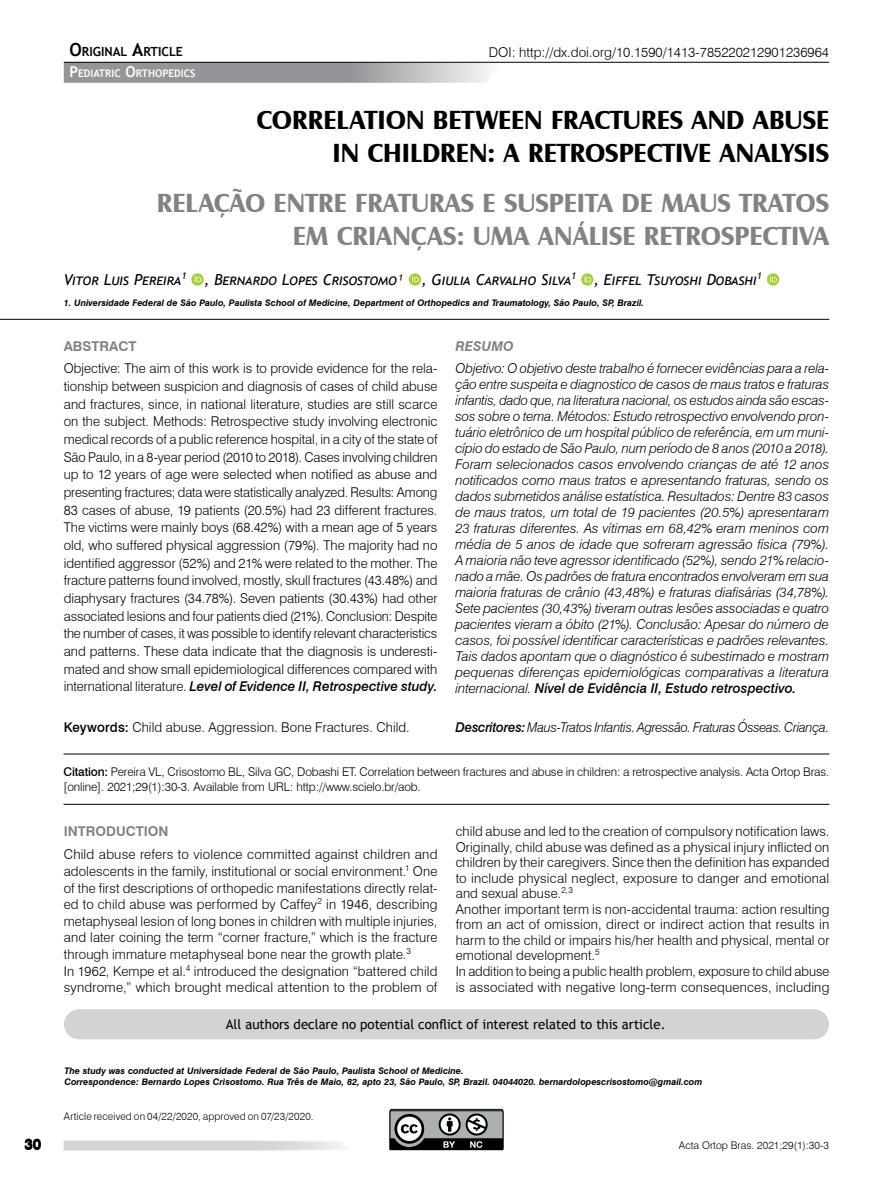
<style>
.page{position:relative;width:893px;height:1191px;background:#fff}
.page>*{position:absolute;margin:0;border:0;box-sizing:border-box;transform-origin:0 0}
.tit-secundario{font:700 27px/33px "Castle T";color:#808285;text-align:right}
.tit-principal{font:700 27px/33px "Castle T";color:#000;text-align:right}
.autores{font:italic 15px "Trebuchet MS";color:#000}
.t1{font:700 15px "Swiss 721 BT";color:#000}
.txt-abstract-secunda{font:italic 300 13.5px/16px "Swiss 721 BT";letter-spacing:.005em;color:#000;text-align:justify}
.txt-abstract-princip{font:300 13.5px/17.7px "Swiss 721 BT";color:#000;text-align:justify}
.TXT{font:300 13.5px/16.6px "Swiss 721 BT";letter-spacing:.01em;color:#000;text-align:justify}
.conflito-interesses{font:13.5px "Trebuchet MS";color:#000}
.keyword-secundario{font:italic 300 13.5px "Swiss 721 BT";letter-spacing:-.02em;color:#000}
.DOI{font:300 13.5px "Swiss 721 BT";color:#000}
.keywords-principal{font:300 13.5px "Swiss 721 BT";letter-spacing:.01em;color:#000}
.SUB1{font:700 13.5px "Swiss 721 BT";color:#808285}
.tit-abstract-princip{font:700 13.5px "Swiss 721 BT";color:#808285}
.tit-abstract-secunda{font:italic 700 13.5px "Swiss 721 BT";color:#808285}
.t2{font:700 12.6px "Trebuchet MS";color:#000}
.como_citar{font:300 12px/15px "Swiss 721 BT";letter-spacing:-.01em;color:#000}
.recebido-aceito{font:300 10.5px "Swiss 721 BT";letter-spacing:.01em;color:#000}
.t3{font:700 10.5px "Trebuchet MS";color:#fff}
.correspondencia{font:italic 700 9px "Swiss 721 BT";color:#000}
.filiacao_1st{font:italic 700 9px "Swiss 721 BT";color:#000}
.s1{font-size:18px}
.s2{font-size:15px}
.s3{font-weight:500;font-style:italic}
.s4{font-weight:500}
</style>
<div class="page">
<svg style="left:64px;top:63px;width:425px;height:20px;background:#a3a5a7"></svg>
<hr style="left:64px;top:62px;width:765px;height:1px;background:#000">
<svg style="left:389px;top:1108px;width:114px;height:42px;background:#737573"></svg>
<svg style="left:64px;top:1140px;width:278px;height:10px;background:#d9dbdc"></svg>
<svg style="left:191px;top:273px;width:13px;height:13px"></svg>
<svg style="left:195px;top:275px;width:6px;height:7px"></svg>
<svg style="left:409px;top:273px;width:12px;height:13px"></svg>
<svg style="left:412px;top:275px;width:7px;height:7px"></svg>
<svg style="left:581px;top:273px;width:12px;height:13px"></svg>
<svg style="left:584px;top:275px;width:7px;height:7px"></svg>
<svg style="left:767px;top:273px;width:12px;height:13px"></svg>
<svg style="left:770px;top:275px;width:7px;height:7px"></svg>
<hr style="left:0;top:319px;width:829px;height:1px;background:#000">
<hr style="left:64px;top:753px;width:765px;height:1px;background:#000">
<hr style="left:64px;top:804px;width:765px;height:1px;background:#000">
<div style="left:64px;top:1009px;width:765px;height:30px;background:#d1d3d4;border-radius:15px"></div>
<p class="t2" style="left:69px;top:44px;width:115px"><span class="s1">O</span>RIGINAL <span class="s1">A</span>RTICLE</p>
<p class="DOI" style="left:489px;top:44px;width:342px">DOI: http://dx.doi.org/10.1590/1413-785220212901236964</p>
<p class="t3" style="left:69px;top:67px;width:127px"><span class="s2">P</span>EDIATRIC <span class="s2">O</span>RTHOPEDICS</p>
<p class="tit-principal" style="left:257px;top:104px;width:574px">CORRELATION BETWEEN FRACTURES AND ABUSE<br>IN CHILDREN: A RETROSPECTIVE ANALYSIS</p>
<p class="tit-secundario" style="left:157px;top:187px;width:674px">RELAÇÃO ENTRE FRATURAS E SUSPEITA DE MAUS TRATOS<br>EM CRIANÇAS: UMA ANÁLISE RETROSPECTIVA</p>
<p class="autores" style="left:64px;top:270px;width:700px">Vitor Luis Pereira<sup>1</sup> , Bernardo Lopes Crisostomo¹ , Giulia Carvalho Silva<sup>1</sup> , Eiffel Tsuyoshi Dobashi<sup>1</sup></p>
<p class="filiacao_1st" style="left:64px;top:297px;width:582px">1. Universidade Federal de São Paulo, Paulista School of Medicine, Department of Orthopedics and Traumatology, São Paulo, SP, Brazil.</p>
<p class="tit-abstract-princip" style="left:64px;top:338px;width:74px">ABSTRACT</p>
<p class="txt-abstract-princip" style="left:64px;top:359px;width:375px">Objective: The aim of this work is to provide evidence for the rela&shy;tionship between suspicion and diagnosis of cases of child abuse and fractures, since, in national literature, studies are still scarce on the subject. Methods: Retrospective study involving electronic medical records of a public reference hospital, in a city of the state of São Paulo, in a 8-year period (2010 to 2018). Cases involving children up to 12 years of age were selected when notified as abuse and presenting fractures; data were statistically analyzed. Results: Among 83 cases of abuse, 19 patients (20.5%) had 23 different fractures.<br>The victims were mainly boys (68.42%) with a mean age of 5 years old, who suffered physical aggression (79%). The majority had no identified aggressor (52%) and 21% were related to the mother. The fracture patterns found involved, mostly, skull fractures (43.48%) and diaphysary fractures (34.78%). Seven patients (30.43%) had other associated lesions and four patients died (21%). Conclusion: Despite the number of cases, it was possible to identify relevant characteristics and patterns. These data indicate that the diagnosis is underesti&shy;mated and show small epidemiological differences compared with international literature. <span class="s3">Level of Evidence II, Retrospective study.</span></p>
<p class="keywords-principal" style="left:64px;top:719px;width:347px"><span class="s4">Keywords:</span> Child abuse. Aggression. Bone Fractures. Child.</p>
<p class="tit-abstract-secunda" style="left:455px;top:337px;width:60px">RESUMO</p>
<p class="txt-abstract-secunda" style="left:455px;top:360px;width:375px">Objetivo: O objetivo deste trabalho é fornecer evidências para a rela&shy;ção entre suspeita e diagnostico de casos de maus tratos e fraturas infantis, dado que, na literatura nacional, os estudos ainda são escas&shy;sos sobre o tema. Métodos: Estudo retrospectivo envolvendo pron&shy;tuário eletrônico de um hospital público de referência, em um muni&shy;cípio do estado de São Paulo, num período de 8 anos (2010 a 2018).<br>Foram selecionados casos envolvendo crianças de até 12 anos notificados como maus tratos e apresentando fraturas, sendo os dados submetidos análise estatística. Resultados: Dentre 83 casos de maus tratos, um total de 19 pacientes (20.5%) apresentaram 23 fraturas diferentes. As vítimas em 68,42% eram meninos com média de 5 anos de idade que sofreram agressão física (79%).<br>A maioria não teve agressor identificado (52%), sendo 21% relacio&shy;nado a mãe. Os padrões de fratura encontrados envolveram em sua maioria fraturas de crânio (43,48%) e fraturas diafisárias (34,78%).<br>Sete pacientes (30,43%) tiveram outras lesões associadas e quatro pacientes vieram a óbito (21%). Conclusão: Apesar do número de casos, foi possível identificar características e padrões relevantes.<br>Tais dados apontam que o diagnóstico é subestimado e mostram pequenas diferenças epidemiológicas comparativas a literatura internacional. <span class="s4">Nível de Evidência II, Estudo retrospectivo.</span></p>
<p class="keyword-secundario" style="left:455px;top:719px;width:375px"><span class="s4">Descritores:</span> Maus-Tratos Infantis. Agressão. Fraturas Ósseas. Criança.</p>
<p class="como_citar" style="left:64px;top:764px;width:767px"><span class="s4">Citation:</span> Pereira VL, Crisostomo BL, Silva GC, Dobashi ET. Correlation between fractures and abuse in children: a retrospective analysis. Acta Ortop Bras. [online]. 2021;29(1):30-3. Available from URL: http://www.scielo.br/aob.</p>
<p class="SUB1" style="left:64px;top:823px;width:106px">INTRODUCTION</p>
<p class="TXT" style="left:64px;top:846px;width:375px">Child abuse refers to violence committed against children and adolescents in the family, institutional or social environment.<sup>1</sup> One of the first descriptions of orthopedic manifestations directly relat&shy;ed to child abuse was performed by Caffey<sup>2</sup> in 1946, describing metaphyseal lesion of long bones in children with multiple injuries, and later coining the term “corner fracture,” which is the fracture through immature metaphyseal bone near the growth plate.<sup>3</sup></p>
<p class="TXT" style="left:64px;top:962px;width:375px">In 1962, Kempe et al.<sup>4</sup> introduced the designation “battered child syndrome,” which brought medical attention to the problem of</p>
<p class="TXT" style="left:456px;top:823px;width:375px;line-height:15.5px">child abuse and led to the creation of compulsory notification laws.<br>Originally, child abuse was defined as a physical injury inflicted on children by their caregivers. Since then the definition has expanded to include physical neglect, exposure to danger and emotional and sexual abuse.<sup>2,3</sup></p>
<p class="TXT" style="left:456px;top:901px;width:375px;line-height:15.5px">Another important term is non-accidental trauma: action resulting from an act of omission, direct or indirect action that results in harm to the child or impairs his/her health and physical, mental or emotional development.<sup>5</sup></p>
<p class="TXT" style="left:456px;top:963px;width:375px;line-height:15.9px">In addition to being a public health problem, exposure to child abuse is associated with negative long-term consequences, including</p>
<p class="conflito-interesses" style="left:226px;top:1016px;width:441px">All authors declare no potential conflict of interest related to this article.</p>
<p class="correspondencia" style="left:64px;top:1065px;width:401px">The study was conducted at Universidade Federal de São Paulo, Paulista School of Medicine.</p>
<p class="correspondencia" style="left:64px;top:1076px;width:639px">Correspondence: Bernardo Lopes Crisostomo. Rua Três de Maio, 82, apto 23, São Paulo, SP, Brazil. 04044020. bernardolopescrisostomo@gmail.com</p>
<p class="recebido-aceito" style="left:64px;top:1109px;width:251px">Article received on 04/22/2020, approved on 07/23/2020.</p>
<p class="t1" style="left:24px;top:1134px;width:19px">30</p>
<p class="recebido-aceito" style="left:679px;top:1138px;width:152px">Acta Ortop Bras. 2021;29(1):30-3</p>
</div>
